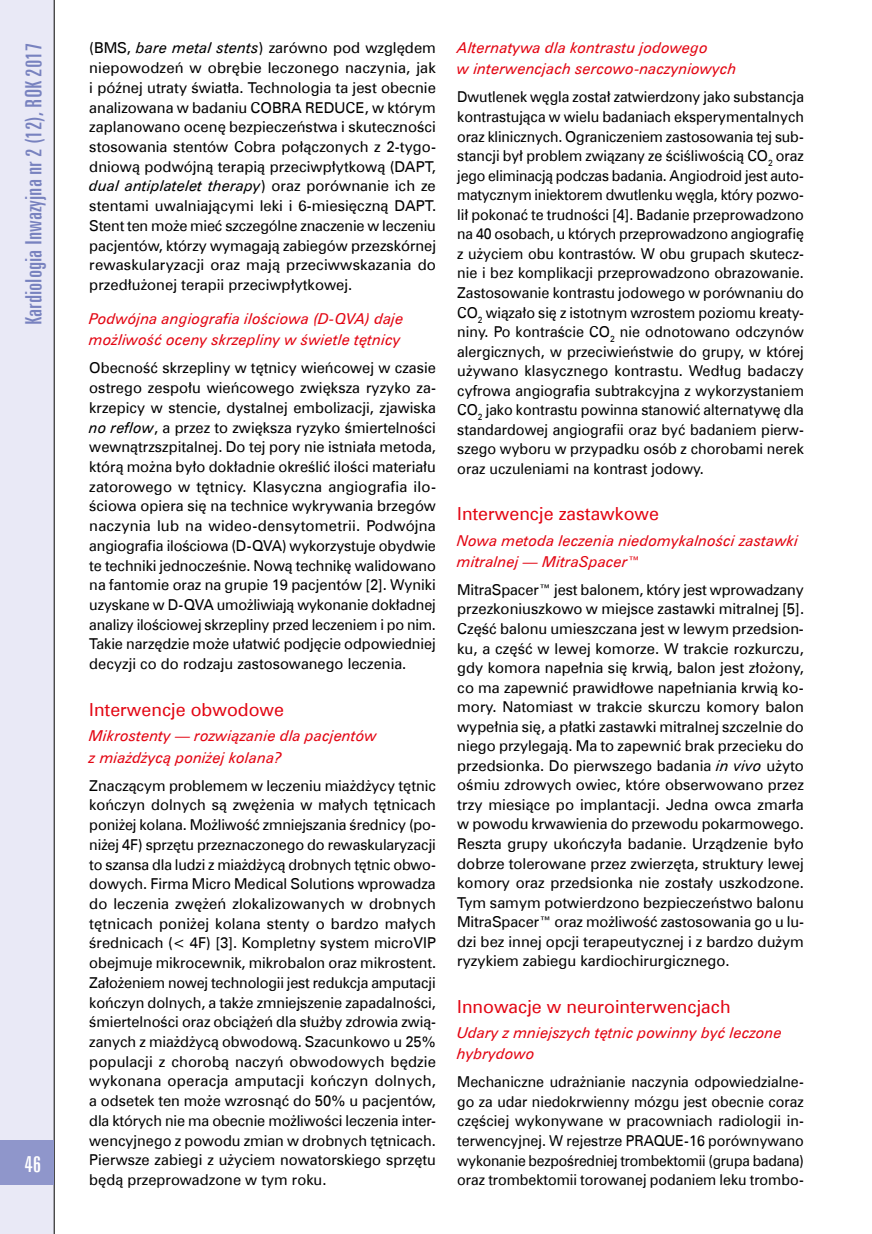
<style>
.page{position:relative;width:872px;height:1234px;background:#fff}
.page>*{position:absolute;margin:0;border:0;box-sizing:border-box;transform-origin:0 0}
.t1{font:22.5px "Zurich X Cn EU";color:#7882bf;scale:1.07 1}
.t2{font:22.5px "Zurich X Cn EU";color:#fff;scale:1.07 1}
.t3{font:18px "Zurich EU";color:#e30613}
.t4{font:15px/19.6px "Zurich EU";color:#000;text-align:justify}
.t5{font:15px/19.5px "Zurich EU";color:#000;text-align:justify;scale:.96 1}
.t6{font:italic 15px/21px "Zurich EU";color:#e30613}
.s1{font-style:italic}
</style>
<div class="page">
<div style="left:0;top:0;width:54px;height:1233px;background:#e9e9f6"></div>
<hr style="left:54px;top:0;width:1px;height:1233px;background:#000">
<div style="left:0;top:1140px;width:54px;height:44px;background:#8f96cb"></div>
<h1 class="t1" style="left:20px;top:325px;width:265px;rotate:-90deg">Kardiologia Inwazyjna nr 2 (12), ROK 2017</h1>
<p class="t4" style="left:89px;top:38px;width:348px">(BMS, <span class="s1">bare metal stents</span>) zarówno pod względem niepowodzeń w obrębie leczonego naczynia, jak i późnej utraty światła. Technologia ta jest obecnie analizowana w badaniu COBRA REDUCE, w którym zaplanowano ocenę bezpieczeństwa i skuteczności stosowania stentów Cobra połączonych z 2-tygo&shy;dniową podwójną terapią przeciwpłytkową (DAPT, <span class="s1">dual antiplatelet therapy</span>) oraz porównanie ich ze stentami uwalniającymi leki i 6-miesięczną DAPT.<br>Stent ten może mieć szczególne znaczenie w leczeniu pacjentów, którzy wymagają zabiegów przezskórnej rewaskularyzacji oraz mają przeciwwskazania do przedłużonej terapii przeciwpłytkowej.</p>
<p class="t6" style="left:89px;top:307px;width:316px">Podwójna angiografia ilościowa (D-QVA) daje możliwość oceny skrzepliny w świetle tętnicy</p>
<p class="t4" style="left:89px;top:358px;width:348px">Obecność skrzepliny w tętnicy wieńcowej w czasie ostrego zespołu wieńcowego zwiększa ryzyko za&shy;krzepicy w stencie, dystalnej embolizacji, zjawiska <span class="s1">no reflow</span>, a przez to zwiększa ryzyko śmiertelności wewnątrzszpitalnej. Do tej pory nie istniała metoda, którą można było dokładnie określić ilości materiału zatorowego w tętnicy. Klasyczna angiografia ilo&shy;ściowa opiera się na technice wykrywania brzegów naczynia lub na wideo-densytometrii. Podwójna angiografia ilościowa (D-QVA) wykorzystuje obydwie te techniki jednocześnie. Nową technikę walidowano na fantomie oraz na grupie 19 pacjentów [2]. Wyniki uzyskane w D-QVA umożliwiają wykonanie dokładnej analizy ilościowej skrzepliny przed leczeniem i po nim.<br>Takie narzędzie może ułatwić podjęcie odpowiedniej decyzji co do rodzaju zastosowanego leczenia.</p>
<p class="t3" style="left:89px;top:698px;width:196px">Interwencje obwodowe</p>
<p class="t6" style="left:89px;top:725px;width:289px">Mikrostenty — rozwiązanie dla pacjentów z miażdżycą poniżej kolana?</p>
<p class="t4" style="left:89px;top:775px;width:348px">Znaczącym problemem w leczeniu miażdżycy tętnic kończyn dolnych są zwężenia w małych tętnicach poniżej kolana. Możliwość zmniejszania średnicy (po&shy;niżej 4F) sprzętu przeznaczonego do rewaskularyzacji to szansa dla ludzi z miażdżycą drobnych tętnic obwo&shy;dowych. Firma Micro Medical Solutions wprowadza do leczenia zwężeń zlokalizowanych w drobnych tętnicach poniżej kolana stenty o bardzo małych średnicach (&lt; 4F) [3]. Kompletny system microVIP obejmuje mikrocewnik, mikrobalon oraz mikrostent.<br>Założeniem nowej technologii jest redukcja amputacji kończyn dolnych, a także zmniejszenie zapadalności, śmiertelności oraz obciążeń dla służby zdrowia zwią&shy;zanych z miażdżycą obwodową. Szacunkowo u 25% populacji z chorobą naczyń obwodowych będzie wykonana operacja amputacji kończyn dolnych, a odsetek ten może wzrosnąć do 50% u pacjentów, dla których nie ma obecnie możliwości leczenia inter&shy;wencyjnego z powodu zmian w drobnych tętnicach.<br>Pierwsze zabiegi z użyciem nowatorskiego sprzętu będą przeprowadzone w tym roku.</p>
<h1 class="t2" style="left:24px;top:1150px;width:17px">46</h1>
<p class="t6" style="left:457px;top:37px;width:281px">Alternatywa dla kontrastu jodowego<br>w interwencjach sercowo-naczyniowych</p>
<p class="t5" style="left:457px;top:87px;width:363px">Dwutlenek węgla został zatwierdzony jako substancja kontrastująca w wielu badaniach eksperymentalnych oraz klinicznych. Ograniczeniem zastosowania tej sub&shy;stancji był problem związany ze ściśliwością CO<sub>2</sub> oraz jego eliminacją podczas badania. Angiodroid jest auto&shy;matycznym iniektorem dwutlenku węgla, który pozwo&shy;lił pokonać te trudności [4]. Badanie przeprowadzono na 40 osobach, u których przeprowadzono angiografię z użyciem obu kontrastów. W obu grupach skutecz&shy;nie i bez komplikacji przeprowadzono obrazowanie.<br>Zastosowanie kontrastu jodowego w porównaniu do CO<sub>2</sub> wiązało się z istotnym wzrostem poziomu kreaty&shy;niny. Po kontraście CO<sub>2</sub> nie odnotowano odczynów alergicznych, w przeciwieństwie do grupy, w której używano klasycznego kontrastu. Według badaczy cyfrowa angiografia subtrakcyjna z wykorzystaniem CO<sub>2</sub> jako kontrastu powinna stanowić alternatywę dla standardowej angiografii oraz być badaniem pierw&shy;szego wyboru w przypadku osób z chorobami nerek oraz uczuleniami na kontrast jodowy.</p>
<p class="t3" style="left:457px;top:503px;width:203px">Interwencje zastawkowe</p>
<p class="t6" style="left:457px;top:529px;width:342px">Nowa metoda leczenia niedomykalności zastawki mitralnej — MitraSpacer™</p>
<p class="t4" style="left:457px;top:579px;width:348px">MitraSpacer™ jest balonem, który jest wprowadzany przezkoniuszkowo w miejsce zastawki mitralnej [5].<br>Część balonu umieszczana jest w lewym przedsion&shy;ku, a część w lewej komorze. W trakcie rozkurczu, gdy komora napełnia się krwią, balon jest złożony, co ma zapewnić prawidłowe napełniania krwią ko&shy;mory. Natomiast w trakcie skurczu komory balon wypełnia się, a płatki zastawki mitralnej szczelnie do niego przylegają. Ma to zapewnić brak przecieku do przedsionka. Do pierwszego badania <span class="s1">in vivo</span> użyto ośmiu zdrowych owiec, które obserwowano przez trzy miesiące po implantacji. Jedna owca zmarła w powodu krwawienia do przewodu pokarmowego.<br>Reszta grupy ukończyła badanie. Urządzenie było dobrze tolerowane przez zwierzęta, struktury lewej komory oraz przedsionka nie zostały uszkodzone.<br>Tym samym potwierdzono bezpieczeństwo balonu MitraSpacer™ oraz możliwość zastosowania go u lu&shy;dzi bez innej opcji terapeutycznej i z bardzo dużym ryzykiem zabiegu kardiochirurgicznego.</p>
<p class="t3" style="left:457px;top:995px;width:275px">Innowacje w neurointerwencjach</p>
<p class="t6" style="left:457px;top:1021px;width:326px">Udary z mniejszych tętnic powinny być leczone hybrydowo</p>
<p class="t5" style="left:457px;top:1071px;width:362px">Mechaniczne udrażnianie naczynia odpowiedzialne&shy;go za udar niedokrwienny mózgu jest obecnie coraz częściej wykonywane w pracowniach radiologii in&shy;terwencyjnej. W rejestrze PRAQUE-16 porównywano wykonanie bezpośredniej trombektomii (grupa badana) oraz trombektomii torowanej podaniem leku trombo-</p>
</div>
